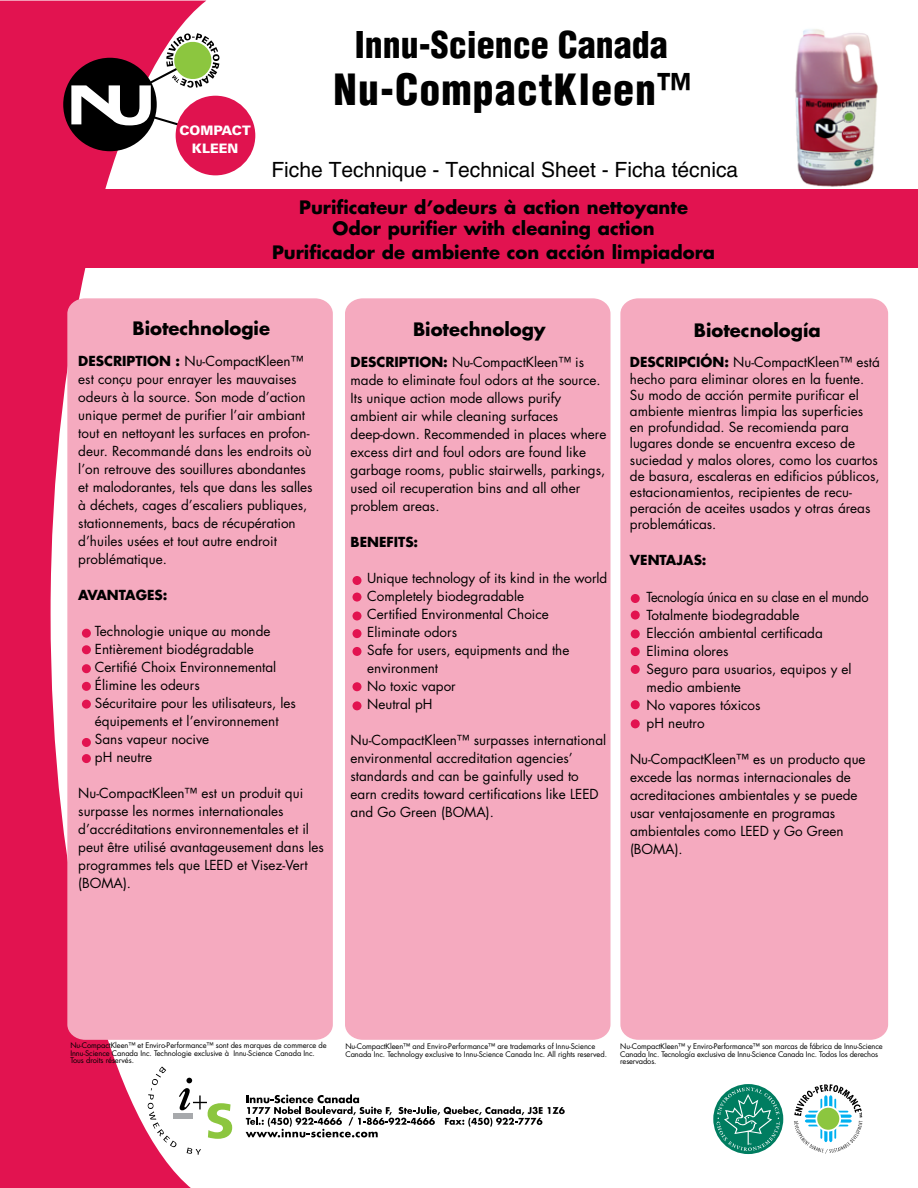
<style>
.page{position:relative;width:918px;height:1188px;background:#fff}
.page>*{position:absolute;margin:0;border:0;box-sizing:border-box;transform-origin:0 0}
.t1{font:900 condensed 42px "Helvetica LT Std";letter-spacing:.025em;color:#000}
.t2{font:900 condensed 36px "Helvetica LT Std";color:#000}
.t3{font:21px "Helvetica LT Std";color:#000}
.t4{font:700 18px/21px "Futura";color:#000;text-align:center}
.t5{font:13.5px/18px "Futura";color:#000}
.t6{font:13.5px/18px "Futura";color:#000;scale:.95 1}
.t7{font:700 13.5px "Futura";color:#000}
.t8{font:900 13.05px/17.2px "Univers LT Std";color:#fff;text-align:center}
.t9{font:7.5px/7.5px "Futura";letter-spacing:-.01em;color:#000}
.s1{font-size:42.75px}
.s2{font-weight:700}
</style>
<div class="page">
<div style="left:54px;top:189px;width:864px;height:78px;background:#e21350"></div>
<svg style="left:0;top:1px;width:206px;height:1187px;fill:#e21350"></svg>
<div style="left:67px;top:298px;width:266px;height:742px;background:#f5aabf"></div>
<div style="left:345px;top:298px;width:265px;height:742px;background:#f5aabf"></div>
<div style="left:620px;top:298px;width:268px;height:742px;background:#f5aabf"></div>
<svg style="left:794px;top:1084px;width:68px;height:70px"></svg>
<hr style="left:805px;top:1115px;width:47px;height:3px;background:#00b0f0;border-radius:2px">
<svg style="left:805px;top:1119px;width:47px;height:4px"></svg>
<hr style="left:808px;top:1125px;width:40px;height:1px;background:#00b0f0">
<hr style="left:808px;top:1111px;width:40px;height:2px;background:#00b0f0">
<hr style="left:824px;top:1095px;width:3px;height:47px;background:#00b0f0;border-radius:2px">
<hr style="left:829px;top:1095px;width:3px;height:47px;background:#00b0f0;border-radius:2px">
<hr style="left:834px;top:1099px;width:2px;height:40px;background:#00b0f0">
<hr style="left:820px;top:1099px;width:2px;height:40px;background:#00b0f0">
<div style="left:816px;top:1107px;width:24px;height:24px;background:#8cc63f;border-radius:50%"></div>
<div style="left:815px;top:1106px;width:26px;height:26px;border:2px solid #fff;border-radius:50%"></div>
<svg style="left:713px;top:1084px;width:70px;height:70px"></svg>
<svg style="left:717px;top:1087px;width:63px;height:64px;background:#3a9a84"></svg>
<svg style="left:148px;top:1067px;width:84px;height:88px"></svg>
<div style="left:173px;top:1114px;width:20px;height:5px;background:#a7a9ac"></div>
<svg style="left:246px;top:1094px;width:319px;height:44px"></svg>
<div style="left:82px;top:645px;width:9px;height:9px;background:#e21350;border-radius:50%"></div>
<div style="left:82px;top:664px;width:9px;height:9px;background:#e21350;border-radius:50%"></div>
<div style="left:82px;top:682px;width:9px;height:9px;background:#e21350;border-radius:50%"></div>
<div style="left:82px;top:700px;width:9px;height:9px;background:#e21350;border-radius:50%"></div>
<div style="left:82px;top:754px;width:9px;height:9px;background:#e21350;border-radius:50%"></div>
<div style="left:82px;top:629px;width:9px;height:9px;background:#e21350;border-radius:50%"></div>
<div style="left:82px;top:738px;width:9px;height:9px;background:#e21350;border-radius:50%"></div>
<div style="left:352px;top:593px;width:10px;height:9px;background:#e21350;border-radius:50%"></div>
<div style="left:353px;top:612px;width:9px;height:8px;background:#e21350;border-radius:50%"></div>
<div style="left:353px;top:629px;width:9px;height:9px;background:#e21350;border-radius:50%"></div>
<div style="left:353px;top:647px;width:9px;height:9px;background:#e21350;border-radius:50%"></div>
<div style="left:353px;top:701px;width:9px;height:9px;background:#e21350;border-radius:50%"></div>
<div style="left:353px;top:576px;width:9px;height:9px;background:#e21350;border-radius:50%"></div>
<div style="left:352px;top:682px;width:10px;height:9px;background:#e21350;border-radius:50%"></div>
<div style="left:631px;top:611px;width:9px;height:9px;background:#e21350;border-radius:50%"></div>
<div style="left:631px;top:630px;width:9px;height:8px;background:#e21350;border-radius:50%"></div>
<div style="left:631px;top:647px;width:9px;height:9px;background:#e21350;border-radius:50%"></div>
<div style="left:631px;top:665px;width:9px;height:9px;background:#e21350;border-radius:50%"></div>
<div style="left:631px;top:719px;width:9px;height:9px;background:#e21350;border-radius:50%"></div>
<div style="left:631px;top:594px;width:9px;height:9px;background:#e21350;border-radius:50%"></div>
<div style="left:631px;top:700px;width:9px;height:9px;background:#e21350;border-radius:50%"></div>
<div style="left:63px;top:58px;width:94px;height:93px;background:#000;border-radius:50%"></div>
<div style="left:176px;top:96px;width:79px;height:79px;background:#e0134f;border-radius:50%"></div>
<svg style="left:71px;top:33px;width:149px;height:105px"></svg>
<img style="left:795px;top:29px;width:83px;height:158px">
<p class="t8" style="left:180px;top:122px;width:73px">COMPACT<br>KLEEN</p>
<h2 class="t2" style="left:355px;top:22px;width:315px">Innu-Science Canada</h2>
<h1 class="t1" style="left:334px;top:63px;width:358px">Nu-CompactKleen<span class="s1">™</span></h1>
<h3 class="t3" style="left:271px;top:158px;width:468px">Fiche Technique - Technical Sheet - Ficha técnica</h3>
<h3 class="t4" style="left:299px;top:196px;width:390px">Purificateur d’odeurs à action nettoyante<br>Odor purifier with cleaning action</h3>
<h3 class="t4" style="left:272px;top:241px;width:445px">Purificador de ambiente con acción limpiadora</h3>
<h3 class="t4" style="left:133px;top:318px;width:139px">Biotechnologie</h3>
<h3 class="t4" style="left:413px;top:318px;width:134px">Biotechnology</h3>
<h3 class="t4" style="left:694px;top:319px;width:128px">Biotecnología</h3>
<p class="t5" style="left:78px;top:352px;width:236px"><span class="s2">DESCRIPTION :</span> Nu-CompactKleen™ est conçu pour enrayer les mauvaises odeurs à la source. Son mode d’action unique permet de purifier l’air ambiant tout en nettoyant les surfaces en profon&shy;deur. Recommandé dans les endroits où l’on retrouve des souillures abondantes et malodorantes, tels que dans les salles à déchets, cages d’escaliers publiques, stationnements, bacs de récupération d’huiles usées et tout autre endroit problématique.</p>
<p class="t7" style="left:78px;top:586px;width:91px">AVANTAGES:</p>
<p class="t5" style="left:95px;top:622px;width:203px">Technologie unique au monde<br>Entièrement biodégradable<br>Certifié Choix Environnemental<br>Élimine les odeurs<br>Sécuritaire pour les utilisateurs, les équipements et l’environnement<br>Sans vapeur nocive<br>pH neutre</p>
<p class="t5" style="left:78px;top:784px;width:247px">Nu-CompactKleen™ est un produit qui surpasse les normes internationales d’accréditations environnementales et il peut être utilisé avantageusement dans les programmes tels que LEED et Visez-Vert (BOMA).</p>
<p class="t5" style="left:351px;top:353px;width:257px"><span class="s2">DESCRIPTION:</span> Nu-CompactKleen™ is made to eliminate foul odors at the source.<br>Its unique action mode allows purify ambient air while cleaning surfaces deep-down. Recommended in places where excess dirt and foul odors are found like garbage rooms, public stairwells, parkings, used oil recuperation bins and all other problem areas.</p>
<p class="t7" style="left:351px;top:533px;width:69px">BENEFITS:</p>
<p class="t5" style="left:367px;top:569px;width:242px">Unique technology of its kind in the world<br>Completely biodegradable<br>Certified Environmental Choice<br>Eliminate odors<br>Safe for users, equipments and the environment<br>No toxic vapor<br>Neutral pH</p>
<p class="t5" style="left:351px;top:731px;width:257px">Nu-CompactKleen™ surpasses international environmental accreditation agencies’ standards and can be gainfully used to earn credits toward certifications like LEED and Go Green (BOMA).</p>
<p class="t5" style="left:630px;top:355px;width:251px;line-height:16.2px"><span class="s2">DESCRIPCIÓN:</span> Nu-CompactKleen™ está hecho para eliminar olores en la fuente.<br>Su modo de acción permite purificar el ambiente mientras limpia las superficies en profundidad. Se recomienda para lugares donde se encuentra exceso de suciedad y malos olores, como los cuartos de basura, escaleras en edificios públicos, estacionamientos, recipientes de recu&shy;peración de aceites usados y otras áreas problemáticas.</p>
<p class="t7" style="left:630px;top:551px;width:78px">VENTAJAS:</p>
<p class="t6" style="left:647px;top:588px;width:235px">Tecnología única en su clase en el mundo<br>Totalmente biodegradable<br>Elección ambiental certificada<br>Elimina olores<br>Seguro para usuarios, equipos y el medio ambiente<br>No vapores tóxicos<br>pH neutro</p>
<p class="t5" style="left:630px;top:750px;width:237px">Nu-CompactKleen™ es un producto que excede las normas internacionales de acreditaciones ambientales y se puede usar ventajosamente en programas ambientales como LEED y Go Green (BOMA).</p>
<p class="t9" style="left:70px;top:1042px;width:258px">Nu-CompactKleen™ et Enviro-Performance™ sont des marques de commerce de<br>Innu-Science Canada Inc. Technologie exclusive à Innu-Science Canada Inc.<br>Tous droits réservés.</p>
<p class="t9" style="left:620px;top:1043px;width:264px">Nu-CompactKleen™ y Enviro-Performance™ son marcas de fábrica de Innu-Science<br>Canada Inc. Tecnología exclusiva de Innu-Science Canada Inc. Todos los derechos reservados.</p>
<p class="t9" style="left:345px;top:1043px;width:263px">Nu-CompactKleen™ and Enviro-Performance™ are trademarks of Innu-Science<br>Canada Inc. Technology exclusive to Innu-Science Canada Inc. All rights reserved.</p>
</div>
